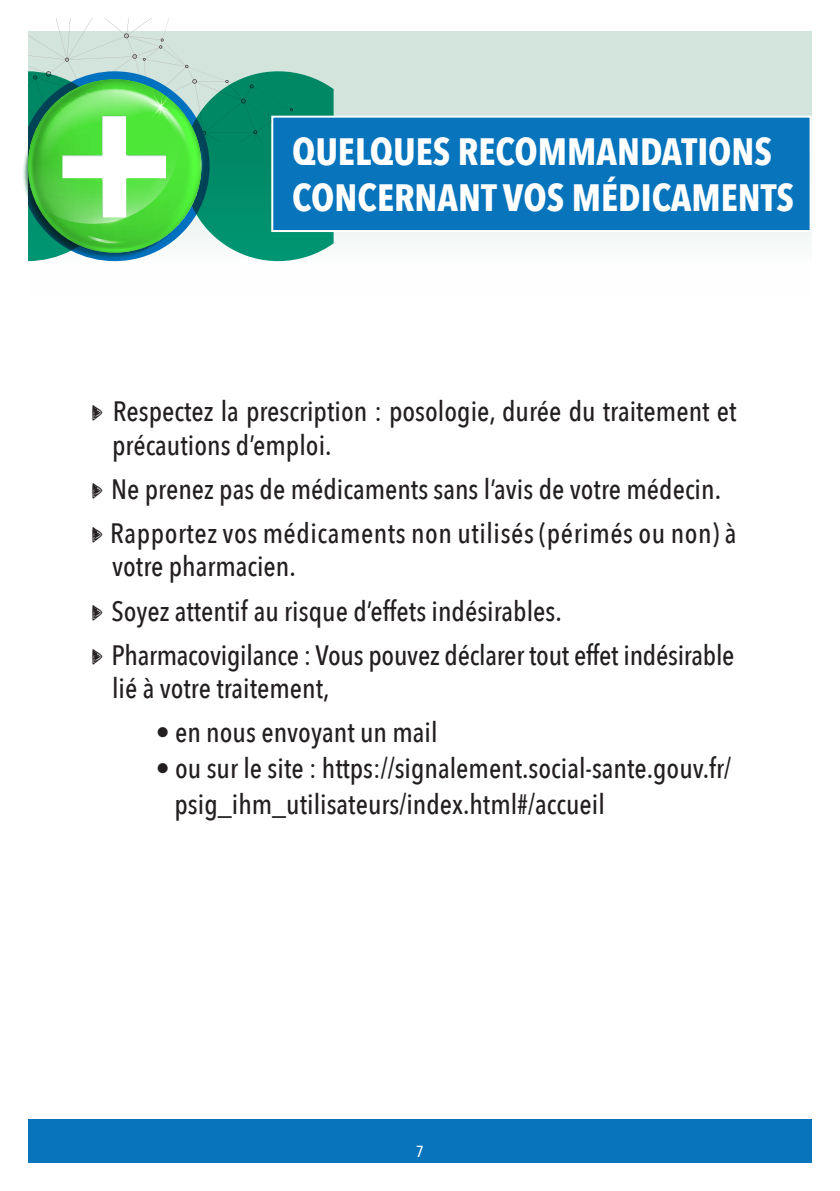
<style>
.page{position:relative;width:840px;height:1191px;background:#fff}
.page>*{position:absolute;margin:0;border:0;box-sizing:border-box;transform-origin:0 0}
.t1{font:700 38px "Avenir Next Condensed";color:#fff}
.t2{font:500 28px "Avenir Next Condensed";color:#231f20}
.t3{font:500 28px "Avenir Next Condensed";letter-spacing:.02em;color:#231f20}
.t4{font:500 16px "Avenir Next Condensed";color:#fff}
</style>
<div class="page">
<svg style="left:28px;top:31px;width:783px;height:231px;fill:#d2e4dc"></svg>
<div style="left:271px;top:116px;width:540px;height:116px;background:#0774bc;border:2px solid #fff"></div>
<svg style="left:23px;top:19px;width:310px;height:242px"></svg>
<div style="left:60px;top:112px;width:108px;height:106px;background:#40ae49;opacity:.75"></div>
<div style="left:28px;top:1119px;width:783px;height:43px;background:#0774bc"></div>
<p class="t1" style="left:292px;top:129px;width:481px">QUELQUES RECOMMANDATIONS</p>
<p class="t1" style="left:292px;top:174px;width:503px">CONCERNANT VOS MÉDICAMENTS</p>
<p class="t2" style="left:113px;top:394px;width:624px">Respectez la prescription : posologie, durée du traitement et</p>
<p class="t2" style="left:112px;top:428px;width:221px">précautions d’emploi.</p>
<p class="t2" style="left:111px;top:472px;width:611px">Ne prenez pas de médicaments sans l’avis de votre médecin.</p>
<p class="t3" style="left:110px;top:516px;width:627px">Rapportez vos médicaments non utilisés (périmés ou non) à</p>
<p class="t2" style="left:112px;top:550px;width:185px">votre pharmacien.</p>
<p class="t2" style="left:111px;top:594px;width:451px">Soyez attentif au risque d’effets indésirables.</p>
<p class="t2" style="left:111px;top:638px;width:624px">Pharmacovigilance : Vous pouvez déclarer tout effet indésirable</p>
<p class="t2" style="left:112px;top:671px;width:219px">lié à votre traitement,</p>
<p class="t2" style="left:156px;top:715px;width:283px">• en nous envoyant un mail</p>
<p class="t2" style="left:156px;top:751px;width:576px">• ou sur le site : https://signalement.social-sante.gouv.fr/</p>
<p class="t2" style="left:174px;top:787px;width:431px">psig_ihm_utilisateurs/index.html#/accueil</p>
<p class="t4" style="left:416px;top:1141px;width:9px">7</p>
</div>
